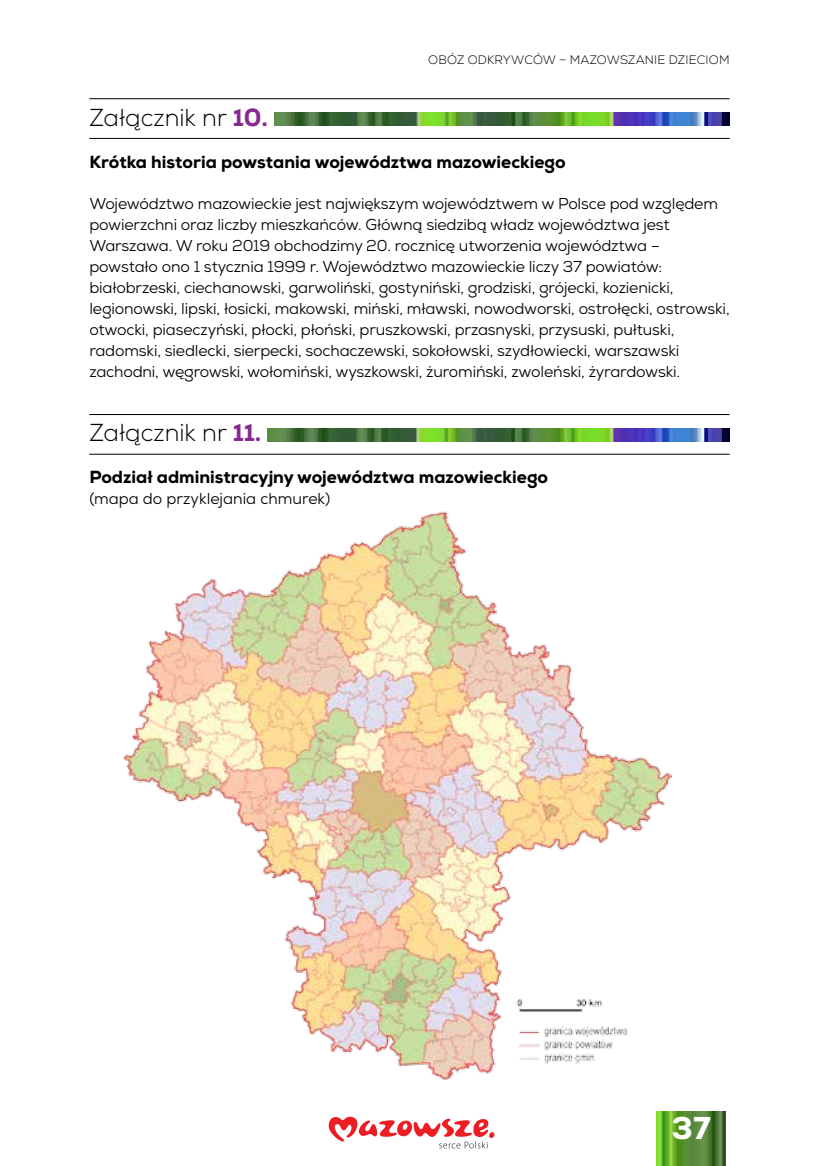
<style>
.page{position:relative;width:819px;height:1166px;background:#fff}
.page>*{position:absolute;margin:0;border:0;box-sizing:border-box;transform-origin:0 0}
.t1{font:800 31.5px "Nexa";color:#fff}
.t2{font:300 24.5px "Nexa";color:#000}
.t3{font:800 17.5px "Nexa";color:#000}
.t4{font:15.75px/21px "Nexa";letter-spacing:-.01em;color:#000}
.t5{font:300 12.25px "Nexa";letter-spacing:.015em;color:#000}
.s1{font-weight:800;color:#862990}
</style>
<div class="page">
<img style="left:656px;top:1111px;width:69px;height:55px">
<svg style="left:329px;top:1117px;width:165px;height:31px"></svg>
<img style="left:275px;top:113px;width:454px;height:12px">
<img style="left:268px;top:428px;width:461px;height:13px">
<hr style="left:89px;top:98px;width:640px;height:1px;background:#000">
<hr style="left:89px;top:414px;width:640px;height:1px;background:#000">
<hr style="left:89px;top:138px;width:640px;height:1px;background:#000">
<hr style="left:89px;top:454px;width:640px;height:1px;background:#000">
<img style="left:123px;top:511px;width:548px;height:569px">
<p class="t5" style="left:428px;top:52px;width:303px">OBÓZ ODKRYWCÓW – MAZOWSZANIE DZIECIOM</p>
<h2 class="t2" style="left:89px;top:103px;width:180px">Załącznik nr <span class="s1">10.</span></h2>
<p class="t3" style="left:89px;top:151px;width:478px">Krótka historia powstania województwa mazowieckiego</p>
<p class="t4" style="left:89px;top:193px;width:641px">Województwo mazowieckie jest największym województwem w Polsce pod względem powierzchni oraz liczby mieszkańców. Główną siedzibą władz województwa jest Warszawa. W roku 2019 obchodzimy 20. rocznicę utworzenia województwa – powstało ono 1 stycznia 1999 r. Województwo mazowieckie liczy 37 powiatów: białobrzeski, ciechanowski, garwoliński, gostyniński, grodziski, grójecki, kozienicki, legionowski, lipski, łosicki, makowski, miński, mławski, nowodworski, ostrołęcki, ostrowski, otwocki, piaseczyński, płocki, płoński, pruszkowski, przasnyski, przysuski, pułtuski, radomski, siedlecki, sierpecki, sochaczewski, sokołowski, szydłowiecki, warszawski zachodni, węgrowski, wołomiński, wyszkowski, żuromiński, zwoleński, żyrardowski.</p>
<h2 class="t2" style="left:89px;top:418px;width:173px">Załącznik nr <span class="s1">11.</span></h2>
<p class="t3" style="left:89px;top:466px;width:460px">Podział administracyjny województwa mazowieckiego</p>
<p class="t4" style="left:89px;top:488px;width:242px">(mapa do przyklejania chmurek)</p>
<h1 class="t1" style="left:671px;top:1108px;width:41px">37</h1>
</div>
